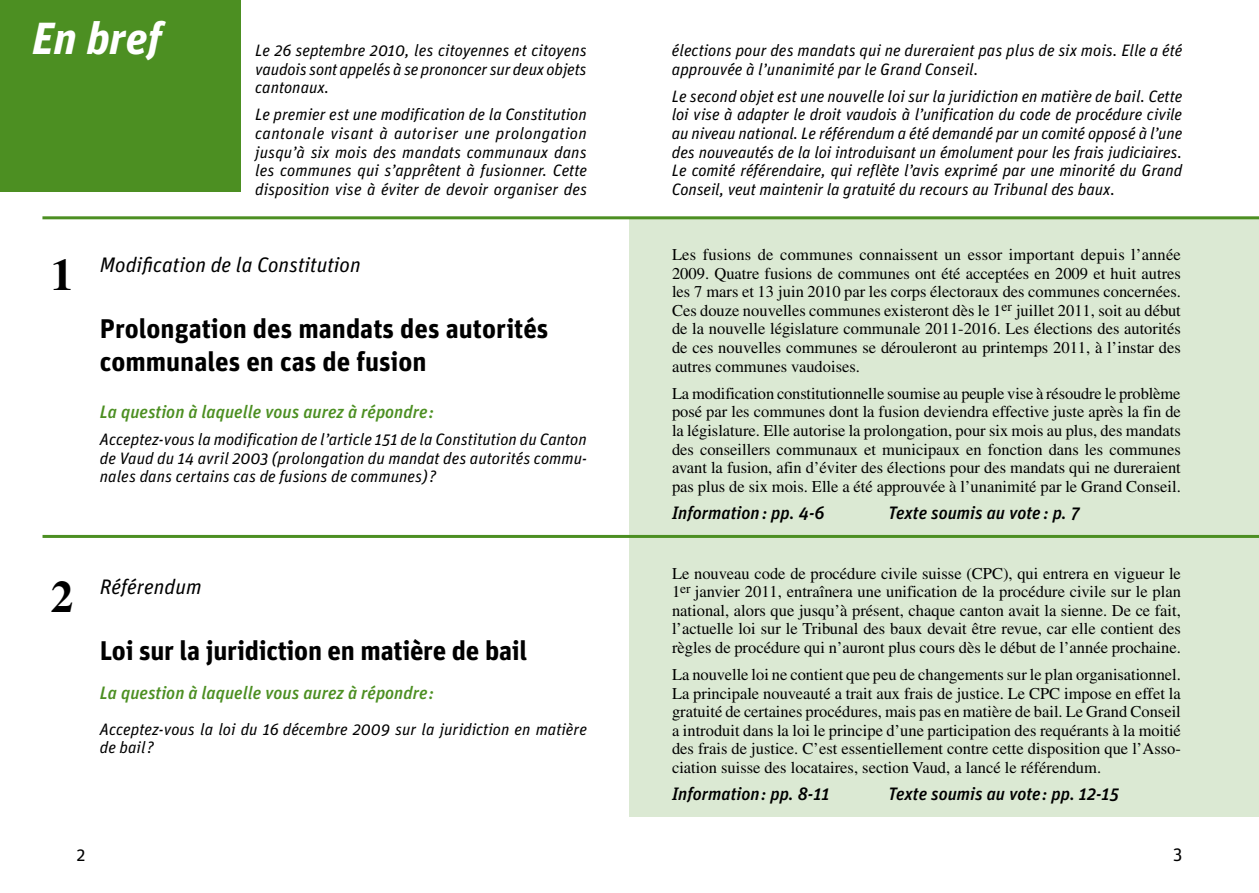
<style>
.page{position:relative;width:1259px;height:893px;background:#fff}
.page>*{position:absolute;margin:0;border:0;box-sizing:border-box;transform-origin:0 0}
.t1{font:italic 700 45px "Unit";color:#fff}
.t2{font:700 45px "Times";color:#000}
.t3{font:700 27px/32.4px "Unit";color:#000}
.t4{font:italic 21px "Unit";color:#000}
.t5{font:italic 500 18px "Unit";color:#000}
.t6{font:italic 500 18px "Unit";color:#4c8f22}
.t7{font:18px "Unit";color:#000}
.t8{font:16.5px/18.6px "Times";color:#000;text-align:justify}
.t9{font:italic 16.5px/18.6px "Unit";color:#000;text-align:justify}
.s1{font-family:"Times";font-weight:700;font-style:normal;font-size:45px}
</style>
<div class="page">
<div style="left:629px;top:218px;width:630px;height:318px;background:#dbe9d3"></div>
<div style="left:629px;top:536px;width:630px;height:280px;background:#dbe9d3"></div>
<hr style="left:42px;top:216px;width:1217px;height:3px;background:#4c8f22">
<hr style="left:43px;top:535px;width:1216px;height:3px;background:#4c8f22">
<div style="left:0;top:0;width:241px;height:192px;background:#4c8f22"></div>
<h1 class="t1" style="left:32px;top:10px;width:131px">En bref</h1>
<p class="t9" style="left:255px;top:41px;width:333px">Le 26 septembre 2010, les citoyennes et citoyens vaudois sont appelés à se prononcer sur deux objets cantonaux.</p>
<p class="t9" style="left:255px;top:105px;width:333px">Le premier est une modification de la Constitution cantonale visant à autoriser une prolongation jusqu’à six mois des mandats communaux dans les communes qui s’apprêtent à fusionner. Cette disposition vise à éviter de devoir organiser des</p>
<p class="t4" style="left:51px;top:252px;width:311px"><span class="s1">1</span> Modification de la Constitution</p>
<h2 class="t3" style="left:100px;top:312px;width:450px">Prolongation des mandats des autorités communales en cas de fusion</h2>
<p class="t6" style="left:100px;top:400px;width:336px">La question à laquelle vous aurez à répondre:</p>
<p class="t9" style="left:100px;top:430px;width:488px">Acceptez-vous la modification de l’article 151 de la Constitution du Canton de Vaud du 14 avril 2003 (prolongation du mandat des autorités commu&shy;nales dans certains cas de fusions de communes)?</p>
<h1 class="t2" style="left:51px;top:570px;width:24px">2</h1>
<p class="t4" style="left:100px;top:574px;width:103px">Référendum</p>
<h2 class="t3" style="left:100px;top:634px;width:429px">Loi sur la juridiction en matière de bail</h2>
<p class="t6" style="left:100px;top:682px;width:336px">La question à laquelle vous aurez à répondre:</p>
<p class="t9" style="left:100px;top:719px;width:488px">Acceptez-vous la loi du 16 décembre 2009 sur la juridiction en matière de bail?</p>
<p class="t9" style="left:672px;top:41px;width:512px">élections pour des mandats qui ne dureraient pas plus de six mois. Elle a été approuvée à l’unanimité par le Grand Conseil.</p>
<p class="t9" style="left:672px;top:86px;width:512px">Le second objet est une nouvelle loi sur la juridiction en matière de bail. Cette loi vise à adapter le droit vaudois à l’unification du code de procédure civile au niveau national. Le référendum a été demandé par un comité opposé à l’une des nouveautés de la loi introduisant un émolument pour les frais judiciaires.<br>Le comité référendaire, qui reflète l’avis exprimé par une minorité du Grand Conseil, veut maintenir la gratuité du recours au Tribunal des baux.</p>
<p class="t8" style="left:672px;top:245px;width:510px">Les fusions de communes connaissent un essor important depuis l’année 2009. Quatre fusions de communes ont été acceptées en 2009 et huit autres les 7 mars et 13 juin 2010 par les corps électoraux des communes concernées.<br>Ces douze nouvelles communes existeront dès le 1<sup>er</sup> juillet 2011, soit au début de la nouvelle législature communale 2011-2016. Les élections des autorités de ces nouvelles communes se dérouleront au printemps 2011, à l’instar des autres communes vaudoises.</p>
<p class="t8" style="left:672px;top:384px;width:510px">La modification constitutionnelle soumise au peuple vise à résoudre le problème posé par les communes dont la fusion deviendra effective juste après la fin de la législature. Elle autorise la prolongation, pour six mois au plus, des mandats des conseillers communaux et municipaux en fonction dans les communes avant la fusion, afin d’éviter des élections pour des mandats qui ne dureraient pas plus de six mois. Elle a été approuvée à l’unanimité par le Grand Conseil.</p>
<p class="t5" style="left:672px;top:501px;width:154px">Information : pp. 4-6</p>
<p class="t5" style="left:888px;top:501px;width:193px">Texte soumis au vote : p. 7</p>
<p class="t8" style="left:672px;top:564px;width:510px">Le nouveau code de procédure civile suisse (CPC), qui entrera en vigueur le 1<sup>er</sup> janvier 2011, entraînera une unification de la procédure civile sur le plan national, alors que jusqu’à présent, chaque canton avait la sienne. De ce fait, l’actuelle loi sur le Tribunal des baux devait être revue, car elle contient des règles de procédure qui n’auront plus cours dès le début de l’année prochaine.</p>
<p class="t8" style="left:672px;top:665px;width:510px">La nouvelle loi ne contient que peu de changements sur le plan organisationnel.<br>La principale nouveauté a trait aux frais de justice. Le CPC impose en effet la gratuité de certaines procédures, mais pas en matière de bail. Le Grand Conseil a introduit dans la loi le principe d’une participation des requérants à la moitié des frais de justice. C’est essentiellement contre cette disposition que l’Asso&shy;ciation suisse des locataires, section Vaud, a lancé le référendum.</p>
<p class="t5" style="left:672px;top:783px;width:159px">Information: pp. 8-11</p>
<p class="t5" style="left:888px;top:783px;width:232px">Texte soumis au vote: pp. 12-15</p>
<p class="t7" style="left:77px;top:844px;width:11px">2</p>
<p class="t7" style="left:1173px;top:842px;width:11px">3</p>
</div>
